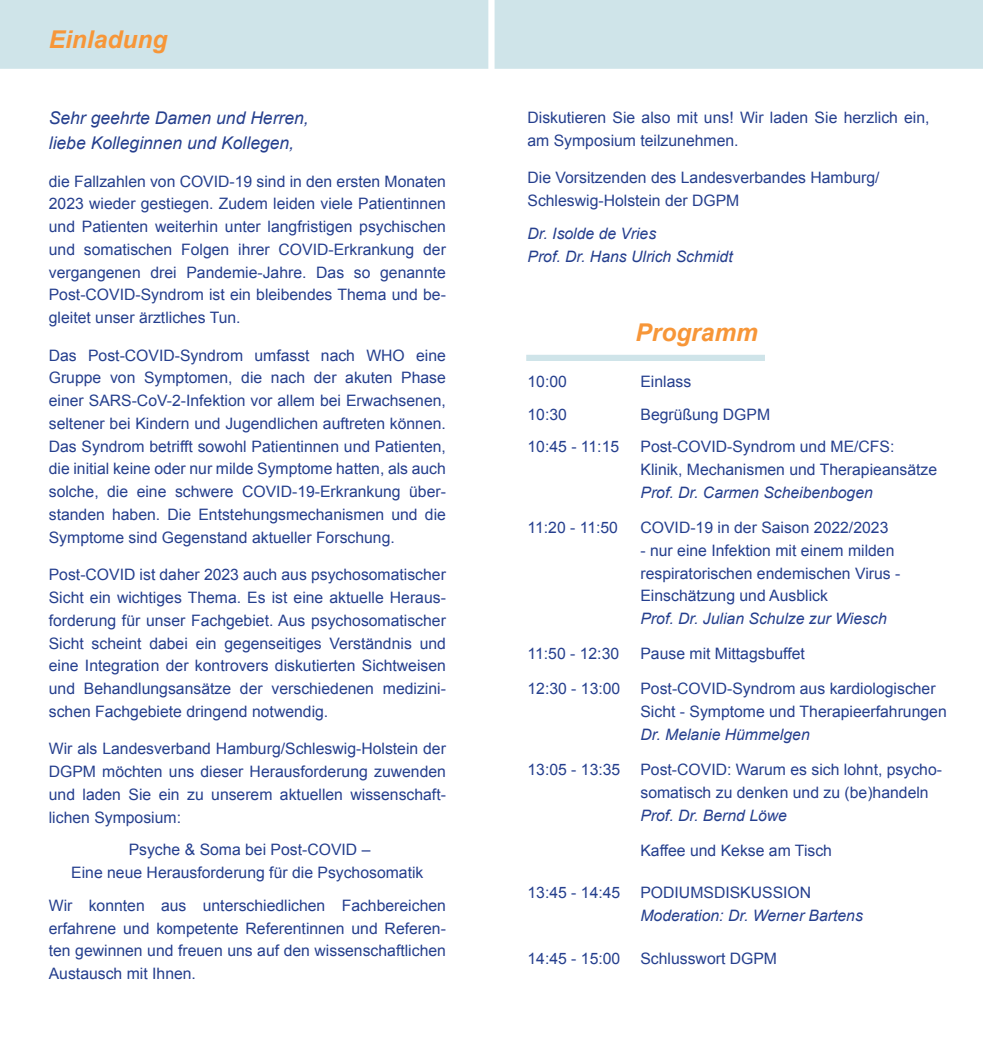
<style>
.page{position:relative;width:983px;height:1042px;background:#fff}
.page>*{position:absolute;margin:0;border:0;box-sizing:border-box;transform-origin:0 0}
.t1{font:italic 700 24.5px "Arial";color:#f79638}
.t2{font:italic 17.5px/24.5px "Arial";color:#253f8e}
.t3{font:15.75px/22.8px "Arial";color:#253f8e}
.t4{font:italic 15.75px/22.8px "Arial";color:#253f8e}
</style>
<div class="page">
<div style="left:494px;top:0;width:488px;height:69px;background:#cfe4e9"></div>
<div style="left:0;top:0;width:488px;height:69px;background:#cfe4e9"></div>
<svg style="left:526px;top:354px;width:239px;height:7px;background:#d4e6eb"></svg>
<h1 class="t1" style="left:49px;top:23px;width:120px">Einladung</h1>
<p class="t2" style="left:49px;top:106px;width:261px">Sehr geehrte Damen und Herren, liebe Kolleginnen und Kollegen,</p>
<p class="t3" style="left:49px;top:170px;width:398px;text-align:justify">die Fallzahlen von COVID-19 sind in den ersten Monaten 2023 wieder gestiegen. Zudem leiden viele Patientinnen und Patienten weiterhin unter langfristigen psychischen und somatischen Folgen ihrer COVID-Erkrankung der vergangenen drei Pandemie-Jahre. Das so genannte Post-COVID-Syndrom ist ein bleibendes Thema und be&shy;gleitet unser ärztliches Tun.</p>
<p class="t3" style="left:49px;top:344px;width:398px;text-align:justify">Das Post-COVID-Syndrom umfasst nach WHO eine Gruppe von Symptomen, die nach der akuten Phase einer SARS-CoV-2-Infektion vor allem bei Erwachsenen, seltener bei Kindern und Jugendlichen auftreten können.<br>Das Syndrom betrifft sowohl Patientinnen und Patienten, die initial keine oder nur milde Symptome hatten, als auch solche, die eine schwere COVID-19-Erkrankung über&shy;standen haben. Die Entstehungsmechanismen und die Symptome sind Gegenstand aktueller Forschung.</p>
<p class="t3" style="left:49px;top:563px;width:398px;text-align:justify">Post-COVID ist daher 2023 auch aus psychosomatischer Sicht ein wichtiges Thema. Es ist eine aktuelle Heraus&shy;forderung für unser Fachgebiet. Aus psychosomatischer Sicht scheint dabei ein gegenseitiges Verständnis und eine Integration der kontrovers diskutierten Sichtweisen und Behandlungsansätze der verschiedenen medizini&shy;schen Fachgebiete dringend notwendig.</p>
<p class="t3" style="left:49px;top:737px;width:398px;text-align:justify">Wir als Landesverband Hamburg/Schleswig-Holstein der DGPM möchten uns dieser Herausforderung zuwenden und laden Sie ein zu unserem aktuellen wissenschaft&shy;lichen Symposium:</p>
<p class="t3" style="left:71px;top:838px;width:353px;text-align:center">Psyche &amp; Soma bei Post-COVID –<br>Eine neue Herausforderung für die Psychosomatik</p>
<p class="t3" style="left:49px;top:894px;width:398px;text-align:justify">Wir konnten aus unterschiedlichen Fachbereichen erfahrene und kompetente Referentinnen und Referen&shy;ten gewinnen und freuen uns auf den wissenschaftlichen Austausch mit Ihnen.</p>
<p class="t3" style="left:527px;top:106px;width:403px">Diskutieren Sie also mit uns! Wir laden Sie herzlich ein, am Symposium teilzunehmen.</p>
<p class="t3" style="left:527px;top:167px;width:353px">Die Vorsitzenden des Landesverbandes Hamburg/<br>Schleswig-Holstein der DGPM</p>
<p class="t4" style="left:527px;top:222px;width:207px">Dr. Isolde de Vries<br>Prof. Dr. Hans Ulrich Schmidt</p>
<h1 class="t1" style="left:635px;top:316px;width:124px">Programm</h1>
<p class="t3" style="left:527px;top:370px;width:41px">10:00</p>
<p class="t3" style="left:640px;top:370px;width:52px">Einlass</p>
<p class="t3" style="left:527px;top:403px;width:41px">10:30</p>
<p class="t3" style="left:640px;top:403px;width:131px">Begrüßung DGPM</p>
<p class="t3" style="left:527px;top:436px;width:93px">10:45 - 11:15</p>
<p class="t3" style="left:640px;top:436px;width:298px">Post-COVID-Syndrom und ME/CFS:<br>Klinik, Mechanismen und Therapieansätze</p>
<p class="t4" style="left:640px;top:481px;width:234px">Prof. Dr. Carmen Scheibenbogen</p>
<p class="t3" style="left:527px;top:516px;width:92px">11:20 - 11:50</p>
<p class="t3" style="left:640px;top:516px;width:249px">COVID-19 in der Saison 2022/2023</p>
<p class="t3" style="left:640px;top:539px;width:261px">- nur eine Infektion mit einem milden respiratorischen endemischen Virus -<br>Einschätzung und Ausblick</p>
<p class="t4" style="left:640px;top:607px;width:248px">Prof. Dr. Julian Schulze zur Wiesch</p>
<p class="t3" style="left:527px;top:642px;width:93px">11:50 - 12:30</p>
<p class="t3" style="left:640px;top:642px;width:166px">Pause mit Mittagsbuffet</p>
<p class="t3" style="left:527px;top:678px;width:94px">12:30 - 13:00</p>
<p class="t3" style="left:640px;top:678px;width:308px">Post-COVID-Syndrom aus kardiologischer<br>Sicht - Symptome und Therapieerfahrungen</p>
<p class="t4" style="left:640px;top:723px;width:171px">Dr. Melanie Hümmelgen</p>
<p class="t3" style="left:527px;top:758px;width:94px">13:05 - 13:35</p>
<p class="t3" style="left:640px;top:758px;width:303px">Post-COVID: Warum es sich lohnt, psycho&shy;somatisch zu denken und zu (be)handeln</p>
<p class="t4" style="left:640px;top:804px;width:148px">Prof. Dr. Bernd Löwe</p>
<p class="t3" style="left:640px;top:839px;width:193px">Kaffee und Kekse am Tisch</p>
<p class="t3" style="left:527px;top:881px;width:94px">13:45 - 14:45</p>
<p class="t3" style="left:640px;top:881px;width:172px">PODIUMSDISKUSSION</p>
<p class="t4" style="left:640px;top:904px;width:224px">Moderation: Dr. Werner Bartens</p>
<p class="t3" style="left:527px;top:947px;width:94px">14:45 - 15:00</p>
<p class="t3" style="left:640px;top:947px;width:138px">Schlusswort DGPM</p>
</div>
